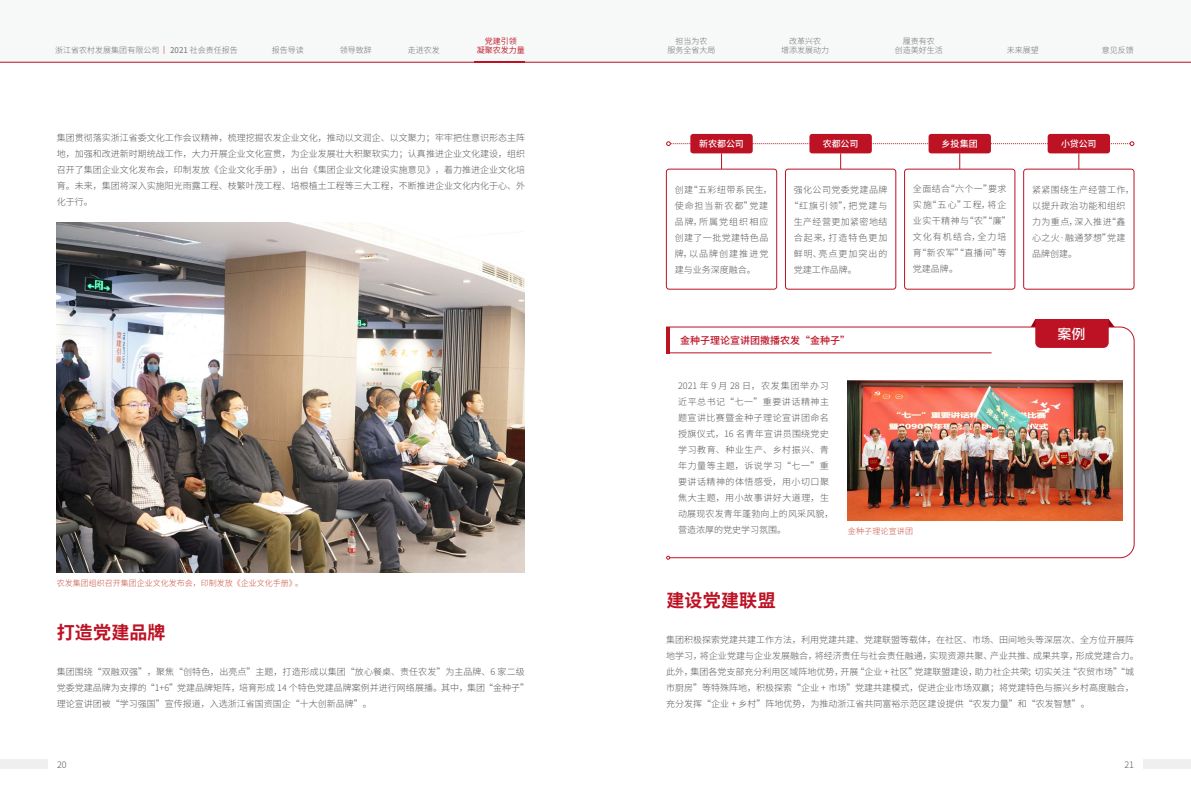
<style>
.page{position:relative;width:1191px;height:808px;background:#fff}
.page>*{position:absolute;margin:0;border:0;box-sizing:border-box;transform-origin:0 0}
.t1{font:700 18px "Source Han Sans CN";letter-spacing:.01em;color:#bc1224}
.t2{font:500 14px "Source Han Sans CN";color:#fff}
.t3{font:500 10px "Source Han Sans CN";color:#bc1224}
.t4{font:300 9px/16px "Source Han Sans CN";color:#595757}
.t5{font:300 9px/16px "Source Han Sans CN";letter-spacing:.055em;color:#595757}
.t6{font:300 9px/16px "Source Han Sans CN";letter-spacing:.05em;color:#595757}
.t7{font:300 9px/16px "Source Han Sans CN";letter-spacing:.045em;color:#595757}
.t8{font:300 9px "Source Han Sans CN";letter-spacing:.11em;color:#595757}
.t9{font:500 9px "Source Han Sans CN";letter-spacing:-.015em;color:#fff}
.t10{font:300 9px "Source Han Sans CN";letter-spacing:.105em;color:#595757}
.t11{font:300 8px/9.6px "Source Han Sans CN";color:#727171;text-align:center}
.t12{font:300 8px "Source Han Sans CN";color:#c74e3e}
.t13{font:8px/9.6px "Source Han Sans CN";color:#bc1224;text-align:center}
.t14{font:300 8px "Source Han Sans CN";letter-spacing:.02em;color:#c74e3e}
.s1{font-weight:700;color:#bc1224}
.s2{font-weight:400}
</style>
<div class="page">
<div style="left:0;top:0;width:1191px;height:62px;background:#f7f8f8"></div>
<hr style="left:0;top:62px;width:1191px;height:1px;background:#bc1224">
<div style="left:0;top:760px;width:48px;height:9px;background:#efefef"></div>
<div style="left:1142px;top:760px;width:49px;height:9px;background:#efefef"></div>
<img style="left:57px;top:223px;width:467px;height:349px">
<svg style="left:1030px;top:319px;width:84px;height:8px"></svg>
<svg style="left:667px;top:327px;width:467px;height:231px"></svg>
<svg style="left:666px;top:556px;width:4px;height:4px"></svg>
<hr style="left:666px;top:353px;width:325px;height:1px;background:#bc1224">
<hr style="left:666px;top:327px;width:3px;height:26px;background:#bc1224">
<img style="left:848px;top:381px;width:275px;height:140px">
<div style="left:666px;top:169px;width:111px;height:120px;border:1px solid #bc1224;border-radius:3px"></div>
<div style="left:785px;top:169px;width:111px;height:120px;border:1px solid #bc1224;border-radius:3px"></div>
<div style="left:904px;top:169px;width:111px;height:120px;border:1px solid #bc1224;border-radius:3px"></div>
<div style="left:1023px;top:169px;width:111px;height:120px;border:1px solid #bc1224;border-radius:3px"></div>
<div style="left:690px;top:134px;width:62px;height:19px;background:#bc1224;border-radius:3px"></div>
<div style="left:809px;top:134px;width:63px;height:19px;background:#bc1224;border-radius:3px"></div>
<div style="left:928px;top:134px;width:63px;height:19px;background:#bc1224;border-radius:3px"></div>
<div style="left:1047px;top:134px;width:63px;height:19px;background:#bc1224;border-radius:3px"></div>
<svg style="left:721px;top:153px;width:1px;height:16px"></svg>
<svg style="left:840px;top:153px;width:1px;height:16px"></svg>
<svg style="left:959px;top:153px;width:1px;height:16px"></svg>
<svg style="left:1078px;top:153px;width:1px;height:16px"></svg>
<svg style="left:666px;top:142px;width:468px;height:4px"></svg>
<p class="t13" style="left:477px;top:36px;width:49px">党建引领<br>凝聚农发力量</p>
<p class="t11" style="left:667px;top:36px;width:49px">担当为农<br>服务全省大局</p>
<p class="t11" style="left:789px;top:36px;width:33px">改革兴农</p>
<p class="t11" style="left:903px;top:36px;width:33px">履责有农</p>
<p class="t11" style="left:55px;top:46px;width:184px">浙江省农村发展集团有限公司<span class="s1">｜</span> <span class="s2">2021</span> 社会责任报告</p>
<p class="t11" style="left:781px;top:46px;width:49px">增添发展动力</p>
<p class="t11" style="left:1007px;top:46px;width:34px">未来展望</p>
<p class="t11" style="left:1101px;top:46px;width:33px">意见反馈</p>
<p class="t11" style="left:272px;top:46px;width:33px">报告导读</p>
<p class="t11" style="left:340px;top:46px;width:33px">领导致辞</p>
<p class="t11" style="left:408px;top:46px;width:33px">走进农发</p>
<p class="t11" style="left:895px;top:46px;width:49px">创造美好生活</p>
<p class="t4" style="left:57px;top:130px;width:470px;text-align:justify">集团贯彻落实浙江省委文化工作会议精神，梳理挖掘农发企业文化，推动以文润企、以文聚力；牢牢把住意识形态主阵地，加强和改进新时期统战工作，大力开展企业文化宣贯，为企业发展壮大积聚软实力；认真推进企业文化建设，组织召开了集团企业文化发布会，印制发放《企业文化手册》，出台《集团企业文化建设实施意见》，着力推进企业文化培育。未来，集团将深入实施阳光雨露工程、枝繁叶茂工程、培根植土工程等三大工程，不断推进企业文化内化于心、外化于行。</p>
<p class="t12" style="left:57px;top:579px;width:248px">农发集团组织召开集团企业文化发布会，印制发放《企业文化手册》。</p>
<h1 class="t1" style="left:57px;top:622px;width:110px">打造党建品牌</h1>
<p class="t4" style="left:57px;top:664px;width:474px">集团围绕“双融双强”，聚焦“创特色，出亮点”主题，打造形成以集团“放心餐桌、责任农发”为主品牌、6 家二级党委党建品牌为支撑的“1+6”党建品牌矩阵，培育形成 14 个特色党建品牌案例并进行网络展播。其中，集团“金种子”理论宣讲团被“学习强国”宣传报道，入选浙江省国资国企“十大创新品牌”。</p>
<p class="t9" style="left:699px;top:139px;width:46px">新农都公司</p>
<p class="t9" style="left:822px;top:139px;width:37px">农都公司</p>
<p class="t9" style="left:941px;top:139px;width:38px">乡投集团</p>
<p class="t9" style="left:1061px;top:139px;width:37px">小贷公司</p>
<p class="t6" style="left:675px;top:182px;width:99px">创建“五彩纽带系民生，使命担当新农都”党建品牌，所属党组织相应创建了一批党建特色品牌，以品牌创建推进党建与业务深度融合。</p>
<p class="t7" style="left:794px;top:182px;width:95px">强化公司党委党建品牌</p>
<p class="t10" style="left:789px;top:201px;width:99px">“红旗引领”，把党建与</p>
<p class="t7" style="left:794px;top:214px;width:95px">生产经营更加紧密地结</p>
<p class="t8" style="left:794px;top:233px;width:95px">合起来，打造特色更加</p>
<p class="t8" style="left:794px;top:249px;width:95px">鲜明、亮点更加突出的</p>
<p class="t4" style="left:794px;top:262px;width:65px">党建工作品牌。</p>
<p class="t6" style="left:913px;top:181px;width:99px">全面结合“六个一”要求实施“五心”工程，将企业实干精神与“农”“廉”文化有机结合，全力培育“新农军”“直播间”等党建品牌。</p>
<p class="t7" style="left:1032px;top:182px;width:103px">紧紧围绕生产经营工作，以提升政治功能和组织力为重点，深入推进“鑫心之火·融通梦想”党建品牌创建。</p>
<p class="t3" style="left:680px;top:334px;width:171px">金种子理论宣讲团撒播农发“金种子”</p>
<h2 class="t2" style="left:1057px;top:326px;width:29px">案例</h2>
<p class="t5" style="left:678px;top:378px;width:157px">2021 年 9 月 28 日，农发集团举办习近平总书记“七一”重要讲话精神主题宣讲比赛暨金种子理论宣讲团命名授旗仪式，16 名青年宣讲员围绕党史学习教育、种业生产、乡村振兴、青年力量等主题，诉说学习“七一”重要讲话精神的体悟感受，用小切口聚焦大主题，用小故事讲好大道理，生动展现农发青年蓬勃向上的风采风貌，营造浓厚的党史学习氛围。</p>
<p class="t14" style="left:848px;top:527px;width:67px">金种子理论宣讲团</p>
<h1 class="t1" style="left:666px;top:590px;width:111px">建设党建联盟</h1>
<p class="t4" style="left:666px;top:632px;width:474px">集团积极探索党建共建工作方法，利用党建共建、党建联盟等载体，在社区、市场、田间地头等深层次、全方位开展阵地学习，将企业党建与企业发展融合，将经济责任与社会责任融通，实现资源共聚、产业共推、成果共享，形成党建合力。此外，集团各党支部充分利用区域阵地优势，开展“企业 + 社区”党建联盟建设，助力社企共荣；切实关注“农贸市场”“城市厨房”等特殊阵地，积极探索“企业 + 市场”党建共建模式，促进企业市场双赢；将党建特色与振兴乡村高度融合，充分发挥“企业 + 乡村”阵地优势，为推动浙江省共同富裕示范区建设提供“农发力量”和“农发智慧”。</p>
<p class="t4" style="left:57px;top:756px;width:11px">20</p>
<p class="t4" style="left:1124px;top:756px;width:11px">21</p>
</div>
